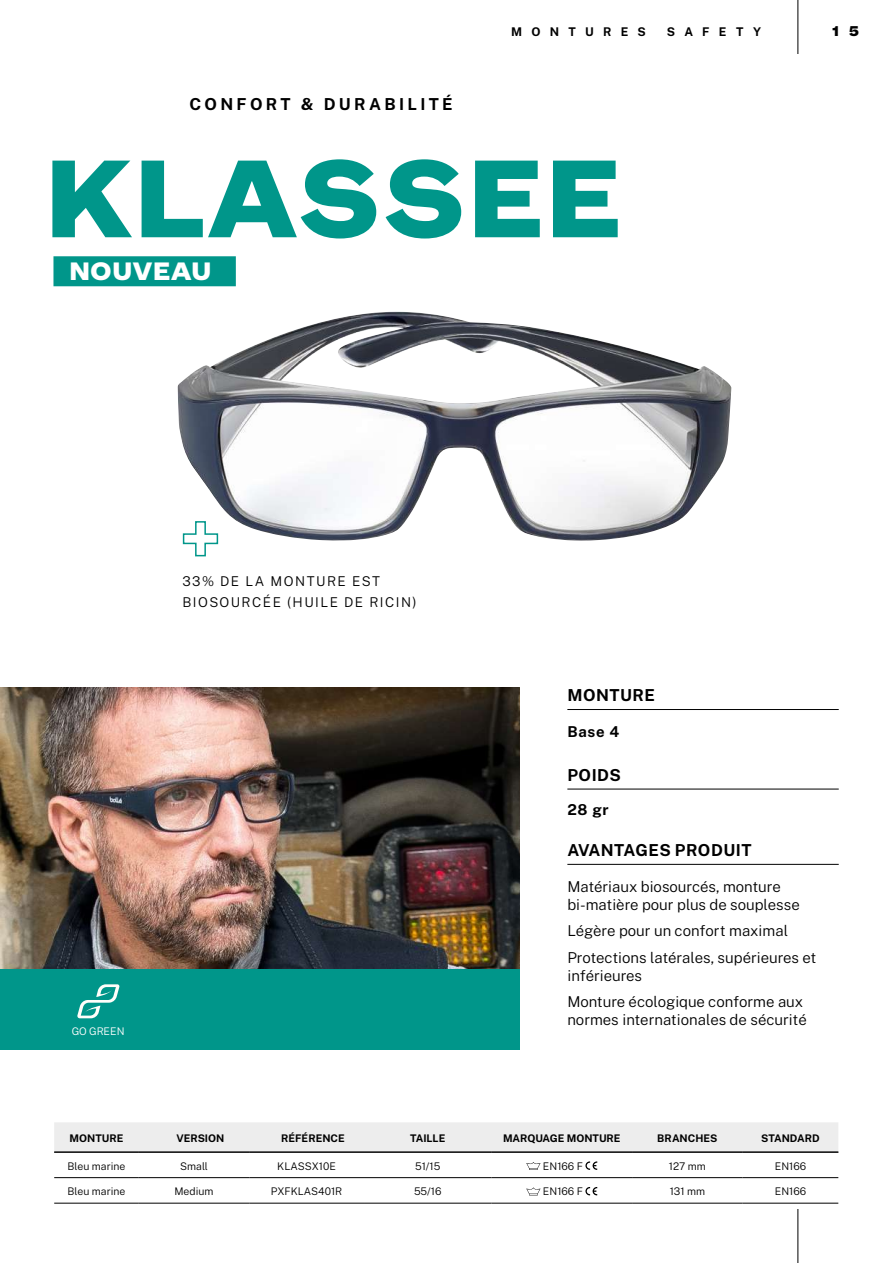
<style>
.page{position:relative;width:893px;height:1263px;background:#fff}
.page>*{position:absolute;margin:0;border:0;box-sizing:border-box;transform-origin:0 0}
.t1{font:900 105px "Mint Grotesk V1.1";letter-spacing:.03em;color:#00968a}
.t2{font:900 24px "Mint Grotesk V1.1";letter-spacing:.03em;color:#fff}
.t3{font:700 16.5px "Public Sans";letter-spacing:.03em;color:#000}
.t4{font:700 16.5px "Public Sans";letter-spacing:.2em;color:#000}
.t5{font:300 15px/26.5px "Public Sans";color:#000}
.t6{font:700 15px "Public Sans";letter-spacing:.05em;color:#000}
.t7{font:300 13.5px/21.1px "Public Sans";letter-spacing:.11em;color:#000}
.t8{font:900 13.5px "Mint Grotesk V1.1";color:#000}
.t9{font:700 12px "Public Sans";letter-spacing:.77em;color:#000}
.t10{font:300 10.5px "Public Sans";color:#000}
.t11{font:700 10.5px "Public Sans";color:#000}
.t12{font:300 10.5px "Public Sans";letter-spacing:-.01em;color:#fff}
</style>
<div class="page">
<hr style="left:797px;top:1209px;width:1px;height:54px;background:#000">
<hr style="left:797px;top:0;width:1px;height:54px;background:#000">
<hr style="left:567px;top:789px;width:272px;height:1px;background:#000">
<hr style="left:567px;top:709px;width:272px;height:1px;background:#000">
<hr style="left:567px;top:864px;width:272px;height:1px;background:#000">
<img style="left:178px;top:312px;width:553px;height:229px">
<svg style="left:182px;top:520px;width:37px;height:37px"></svg>
<img style="left:0;top:687px;width:520px;height:283px">
<div style="left:0;top:970px;width:520px;height:80px;background:#00968a"></div>
<svg style="left:77px;top:984px;width:43px;height:34px"></svg>
<hr style="left:54px;top:1203px;width:85px;height:1px;background:#000">
<hr style="left:139px;top:1203px;width:110px;height:1px;background:#000">
<hr style="left:249px;top:1203px;width:115px;height:1px;background:#000">
<hr style="left:364px;top:1203px;width:128px;height:1px;background:#000">
<hr style="left:492px;top:1203px;width:140px;height:1px;background:#000">
<hr style="left:632px;top:1203px;width:111px;height:1px;background:#000">
<hr style="left:743px;top:1203px;width:95px;height:1px;background:#000">
<svg style="left:54px;top:1122px;width:784px;height:81px"></svg>
<hr style="left:54px;top:1152px;width:85px;height:1px;background:#000">
<hr style="left:139px;top:1152px;width:110px;height:1px;background:#000">
<hr style="left:249px;top:1152px;width:115px;height:1px;background:#000">
<hr style="left:364px;top:1152px;width:128px;height:1px;background:#000">
<hr style="left:492px;top:1152px;width:140px;height:1px;background:#000">
<hr style="left:632px;top:1152px;width:111px;height:1px;background:#000">
<hr style="left:743px;top:1152px;width:95px;height:1px;background:#000">
<div style="left:53px;top:256px;width:183px;height:30px;background:#00968a"></div>
<p class="t4" style="left:189px;top:92px;width:265px">CONFORT &amp; DURABILITÉ</p>
<p class="t9" style="left:511px;top:23px;width:136px">MONTURES</p>
<p class="t9" style="left:667px;top:23px;width:96px">SAFETY</p>
<h1 class="t1" style="left:45px;top:133px;width:577px">KLASSEE</h1>
<h2 class="t2" style="left:69px;top:257px;width:143px">NOUVEAU</h2>
<p class="t8" style="left:832px;top:23px;width:28px">1 5</p>
<p class="t7" style="left:182px;top:570px;width:236px">33% DE LA MONTURE EST<br>BIOSOURCÉE (HUILE DE RICIN)</p>
<p class="t12" style="left:72px;top:1024px;width:54px">GO GREEN</p>
<p class="t3" style="left:567px;top:683px;width:89px">MONTURE</p>
<p class="t6" style="left:567px;top:721px;width:53px">Base 4</p>
<p class="t3" style="left:567px;top:763px;width:55px">POIDS</p>
<p class="t6" style="left:567px;top:798px;width:43px">28 gr</p>
<p class="t3" style="left:567px;top:838px;width:186px">AVANTAGES PRODUIT</p>
<p class="t5" style="left:567px;top:876px;width:234px;line-height:18px">Matériaux biosourcés, monture bi-matière pour plus de souplesse</p>
<p class="t5" style="left:567px;top:917px;width:251px">Légère pour un confort maximal<br>Protections latérales, supérieures et</p>
<p class="t5" style="left:567px;top:961px;width:237px">inférieures<br>Monture écologique conforme aux</p>
<p class="t5" style="left:567px;top:1006px;width:241px">normes internationales de sécurité</p>
<p class="t11" style="left:70px;top:1131px;width:55px">MONTURE</p>
<p class="t11" style="left:176px;top:1131px;width:49px">VERSION</p>
<p class="t11" style="left:281px;top:1131px;width:65px">RÉFÉRENCE</p>
<p class="t11" style="left:410px;top:1131px;width:37px">TAILLE</p>
<p class="t11" style="left:503px;top:1131px;width:119px">MARQUAGE MONTURE</p>
<p class="t11" style="left:657px;top:1131px;width:62px">BRANCHES</p>
<p class="t11" style="left:761px;top:1131px;width:60px">STANDARD</p>
<p class="t10" style="left:68px;top:1158px;width:59px">Bleu marine</p>
<p class="t10" style="left:68px;top:1184px;width:59px">Bleu marine</p>
<p class="t10" style="left:180px;top:1158px;width:29px">Small</p>
<p class="t10" style="left:277px;top:1158px;width:60px">KLASSX10E</p>
<p class="t10" style="left:415px;top:1158px;width:27px">51/15</p>
<p class="t10" style="left:543px;top:1158px;width:42px">EN166 F</p>
<p class="t10" style="left:669px;top:1158px;width:39px">127 mm</p>
<p class="t10" style="left:775px;top:1158px;width:33px">EN166</p>
<p class="t10" style="left:174px;top:1184px;width:41px">Medium</p>
<p class="t10" style="left:271px;top:1184px;width:73px">PXFKLAS401R</p>
<p class="t10" style="left:414px;top:1184px;width:29px">55/16</p>
<p class="t10" style="left:543px;top:1184px;width:42px">EN166 F</p>
<p class="t10" style="left:670px;top:1184px;width:37px">131 mm</p>
<p class="t10" style="left:775px;top:1184px;width:33px">EN166</p>
</div>
